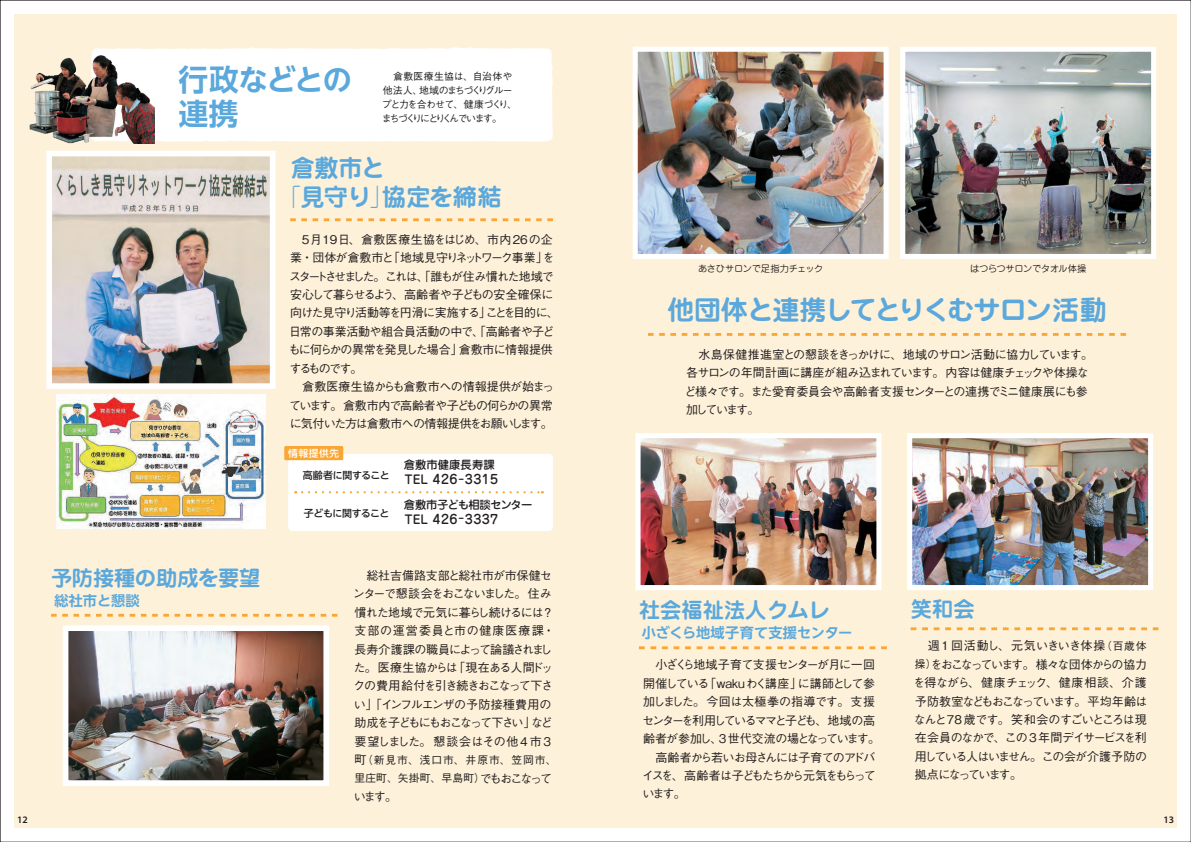
<style>
.page{position:relative;width:1191px;height:842px;background:#fff}
.page>*{position:absolute;margin:0;border:0;box-sizing:border-box;transform-origin:0 0}
.t1{font:700 29.8px/34px "UD Shin Go NT Pro De";letter-spacing:-.035em;color:#5ba8dc}
.t2{font:700 26.9px "Jun 501 Pro";letter-spacing:-.04em;color:#5ba8dc}
.t3{font:700 24.1px/28.3px "Jun 501 Pro";letter-spacing:-.02em;color:#5ba8dc}
.t4{font:700 21.3px "Jun 501 Pro";letter-spacing:-.01em;color:#5ba8dc}
.t5{font:700 14.2px "UD Shin Go NT Pro De";color:#5ba8dc}
.t6{font:500 12.8px "Jun 34 Pro";letter-spacing:.035em;color:#231f20}
.t7{font:500 12px/18.4px "Gothic BBB Pr 5";letter-spacing:-.07em;color:#231f20}
.t8{font:500 12px/18.4px "Gothic BBB Pr 5";letter-spacing:-.1em;color:#231f20}
.t9{font:500 11.3px "Jun 34 Pro";letter-spacing:-.06em;color:#231f20}
.t10{font:500 11.3px "Jun 34 Pro";color:#231f20}
.t11{font:500 10.8px/18.4px "Gothic BBB Pr 5";letter-spacing:.085em;color:#231f20}
.t12{font:500 9.9px/14.2px "Gothic BBB Pr 5";letter-spacing:-.11em;color:#231f20}
.t13{font:500 9.9px "UD Shin Go NT Pro";letter-spacing:-.04em;color:#231f20}
.t14{font:500 9.9px "Jun 34 Pro";color:#fff;scale:1.04 1}
.t15{font:600 9.9px "Myriad Pro";color:#231f20}
.t16{font:9.2px "Jun 201 Pro";letter-spacing:-.025em;color:#231f20}
.s1{font-family:"Jun 101 Pro";font-weight:300}
.s2{font-size:12.1px}
.s3{font-size:12px}
.s4{font-size:10.8px}
</style>
<div class="page">
<div style="left:14px;top:14px;width:1162px;height:814px;background:#fef1d9"></div>
<div style="left:288px;top:454px;width:265px;height:77px;background:#fff;border-radius:4px"></div>
<div style="left:95px;top:47px;width:458px;height:97px;background:#fff"></div>
<img style="left:641px;top:439px;width:234px;height:145px">
<div style="left:635px;top:433px;width:246px;height:157px;border:5px solid #fff"></div>
<img style="left:638px;top:53px;width:244px;height:200px">
<div style="left:632px;top:47px;width:256px;height:212px;border:5px solid #fff"></div>
<img style="left:906px;top:53px;width:244px;height:200px">
<div style="left:900px;top:47px;width:256px;height:212px;border:5px solid #fff"></div>
<img style="left:913px;top:439px;width:234px;height:145px">
<div style="left:907px;top:433px;width:246px;height:157px;border:5px solid #fff"></div>
<img style="left:53px;top:158px;width:215px;height:224px">
<div style="left:46px;top:151px;width:229px;height:238px;border:6px solid #fff"></div>
<img style="left:56px;top:394px;width:209px;height:134px">
<svg style="left:302px;top:491px;width:241px;height:2px"></svg>
<svg style="left:648px;top:333px;width:478px;height:3px"></svg>
<svg style="left:51px;top:614px;width:286px;height:3px"></svg>
<svg style="left:639px;top:646px;width:248px;height:3px"></svg>
<svg style="left:910px;top:627px;width:248px;height:3px"></svg>
<div style="left:284px;top:446px;width:59px;height:14px;background:#faa633"></div>
<svg style="left:290px;top:218px;width:263px;height:3px"></svg>
<img style="left:70px;top:632px;width:252px;height:147px">
<div style="left:63px;top:625px;width:266px;height:161px;border:6px solid #fff"></div>
<img style="left:29px;top:49px;width:125px;height:94px">
<h1 class="t1" style="left:179px;top:61px;width:175px">行政などとの連携</h1>
<p class="t12" style="left:382px;top:68px;width:137px">　倉敷医療生協は、自治体や他法人、地域のまちづくりグループと力を合わせて、健康づくり、まちづくりにとりくんでいます。</p>
<h3 class="t4" style="left:51px;top:560px;width:210px">予防接種の助成を要望</h3>
<p class="t5" style="left:55px;top:589px;width:87px">総社市と懇談</p>
<h3 class="t3" style="left:280px;top:152px;width:223px;text-indent:11px">倉敷市と<br><span class="s1">「</span>見守り<span class="s1">」</span>協定を締結</h3>
<p class="t7" style="left:288px;top:229px;width:272px">　5月19日、倉敷医療生協をはじめ、市内26の企業・団体が倉敷市と「地域見守りネットワーク事業」をスタートさせました。これは、「誰もが住み慣れた地域で安心して暮らせるよう、高齢者や子どもの安全確保に向けた見守り活動等を円滑に実施する」ことを目的に、日常の事業活動や組合員活動の中で、「高齢者や子どもに何らかの異常を発見した場合」倉敷市に情報提供するものです。<br>　倉敷医療生協からも倉敷市への情報提供が始まっています。倉敷市内で高齢者や子どもの何らかの異常に気付いた方は倉敷市への情報提供をお願いします。</p>
<p class="t14" style="left:288px;top:445px;width:51px">情報提供先</p>
<p class="t13" style="left:303px;top:467px;width:88px">高齢者に関すること</p>
<p class="t13" style="left:304px;top:505px;width:87px">子どもに関すること</p>
<p class="t10" style="left:404px;top:456px;width:92px">倉敷市健康長寿課</p>
<p class="t6" style="left:404px;top:469px;width:95px"><span class="s2">TEL</span> 426-3315</p>
<p class="t9" style="left:404px;top:496px;width:130px">倉敷市子ども相談センター</p>
<p class="t6" style="left:404px;top:509px;width:95px"><span class="s2">TEL</span> 426-3337</p>
<p class="t7" style="left:353px;top:565px;width:212px">　総社吉備路支部と総社市が市保健センターで懇談会をおこないました。住み慣れた地域で元気に暮らし続けるには?　支部の運営委員と市の健康医療課・長寿介護課の職員によって論議されました。医療生協からは「現在ある人間ドックの費用給付を引き続きおこなって下さい」「インフルエンザの予防接種費用の助成を子どもにもおこなって下さい」など要望しました。懇談会はその他4市3</p>
<p class="t11" style="left:354px;top:749px;width:204px"><span class="s3">町</span>（新見市、浅口市、井原市、笠岡市、里庄町、矢掛町、早島町）<span class="s3">でもおこなって</span></p>
<p class="t7" style="left:354px;top:786px;width:45px">います。</p>
<p class="t16" style="left:698px;top:261px;width:127px">あさひサロンで足指力チェック</p>
<p class="t16" style="left:970px;top:261px;width:118px">はつらつサロンでタオル体操</p>
<h2 class="t2" style="left:667px;top:289px;width:441px">他団体と連携してとりくむサロン活動</h2>
<p class="t7" style="left:684px;top:344px;width:410px">　水島保健推進室との懇談をきっかけに、地域のサロン活動に協力しています。各サロンの年間計画に講座が組み込まれています。内容は健康チェックや体操など様々です。また愛育委員会や高齢者支援センターとの連携でミニ健康展にも参加しています。</p>
<h3 class="t4" style="left:639px;top:593px;width:192px">社会福祉法人クムレ</h3>
<h3 class="t4" style="left:911px;top:592px;width:65px">笑和会</h3>
<p class="t5" style="left:642px;top:621px;width:212px">小ざくら地域子育て支援センター</p>
<p class="t8" style="left:642px;top:654px;width:240px">　小ざくら地域子育て支援センターが月に一回開催している「wakuわく講座」に講師として参加しました。今回は太極拳の指導です。支援センターを利用しているママと子ども、地域の高齢者が参加し、3 世代交流の場となっています。　高齢者から若いお母さんには子育てのアドバイスを、高齢者は子どもたちから元気をもらっています。</p>
<p class="t7" style="left:913px;top:636px;width:236px;text-align:justify">　週1回活動し、元気いきいき体操<span class="s4">（百歳体操）</span>をおこなっています。様々な団体からの協力を得ながら、健康チェック、健康相談、介護予防教室などもおこなっています。平均年齢はなんと78 歳です。笑和会のすごいところは現在会員のなかで、この 3 年間デイサービスを利用している人はいません。この会が介護予防の拠点になっています。</p>
<p class="t15" style="left:17px;top:814px;width:12px">12</p>
<p class="t15" style="left:1163px;top:814px;width:12px">13</p>
</div>
